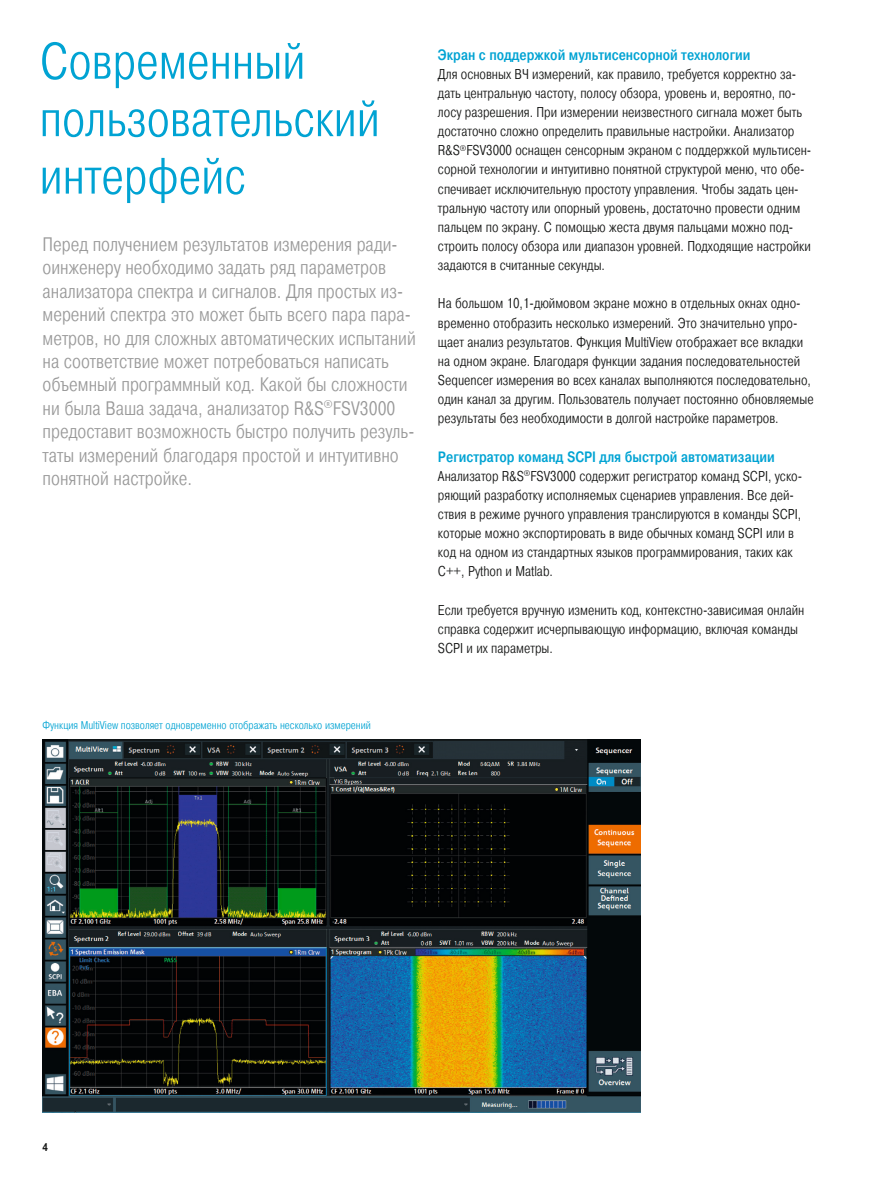
<style>
.page{position:relative;width:893px;height:1191px;background:#fff}
.page>*{position:absolute;margin:0;border:0;box-sizing:border-box;transform-origin:0 0}
.t1{font:300 51px/57.4px "Pragmatica Cond";color:#00a3d3}
.t2{font:300 19.5px/23.4px "Pragmatica Cond";color:#999}
.t3{font:500 15px "Pragmatica Cond";color:#00a3d3}
.t4{font:300 14.25px/19.2px "Pragmatica Cond";color:#131413}
.t5{font:300 11.25px "Pragmatica Cond";color:#00a3d3}
.t6{font:500 11.25px "Pragmatica Cond";color:#131413}
</style>
<div class="page">
<img style="left:43px;top:739px;width:597px;height:373px">
<h1 class="t1" style="left:40px;top:33px;width:342px">Современный пользовательский интерфейс</h1>
<p class="t2" style="left:43px;top:233px;width:375px">Перед получением результатов измерения ради&shy;оинженеру необходимо задать ряд параметров анализатора спектра и сигналов. Для простых из&shy;мерений спектра это может быть всего пара пара&shy;метров, но для сложных автоматических испытаний на соответствие может потребоваться написать объемный программный код. Какой бы сложности ни была Ваша задача, анализатор R&amp;S<sup>®</sup>FSV3000 предоставит возможность быстро получить резуль&shy;таты измерений благодаря простой и интуитивно понятной настройке.</p>
<p class="t3" style="left:438px;top:46px;width:314px">Экран с поддержкой мультисенсорной технологии</p>
<p class="t4" style="left:438px;top:64px;width:375px">Для основных ВЧ измерений, как правило, требуется корректно за&shy;дать центральную частоту, полосу обзора, уровень и, вероятно, по&shy;лосу разрешения. При измерении неизвестного сигнала может быть достаточно сложно определить правильные настройки. Анализатор R&amp;S<sup>®</sup>FSV3000 оснащен сенсорным экраном с поддержкой мультисен&shy;сорной технологии и интуитивно понятной структурой меню, что обе&shy;спечивает исключительную простоту управления. Чтобы задать цен&shy;тральную частоту или опорный уровень, достаточно провести одним пальцем по экрану. С помощью жеста двумя пальцами можно под&shy;строить полосу обзора или диапазон уровней. Подходящие настройки задаются в считанные секунды.</p>
<p class="t4" style="left:438px;top:294px;width:377px">На большом 10,1-дюймовом экране можно в отдельных окнах одно&shy;временно отобразить несколько измерений. Это значительно упро&shy;щает анализ результатов. Функция MultiView отображает все вкладки на одном экране. Благодаря функции задания последовательностей Sequencer измерения во всех каналах выполняются последовательно, один канал за другим. Пользователь получает постоянно обновляемые результаты без необходимости в долгой настройке параметров.</p>
<p class="t3" style="left:438px;top:447px;width:338px">Регистратор команд SCPI для быстрой автоматизации</p>
<p class="t4" style="left:438px;top:466px;width:366px">Анализатор R&amp;S<sup>®</sup>FSV3000 содержит регистратор команд SCPI, уско&shy;ряющий разработку исполняемых сценариев управления. Все дей&shy;ствия в режиме ручного управления транслируются в команды SCPI, которые можно экспортировать в виде обычных команд SCPI или в код на одном из стандартных языков программирования, таких как C++, Python и Matlab.</p>
<p class="t4" style="left:438px;top:600px;width:368px">Если требуется вручную изменить код, контекстно-зависимая онлайн справка содержит исчерпывающую информацию, включая команды<br>SCPI и их параметры.</p>
<p class="t5" style="left:43px;top:719px;width:330px">Функция MultiView позволяет одновременно отображать несколько измерений</p>
<p class="t6" style="left:43px;top:1140px;width:7px">4</p>
</div>
